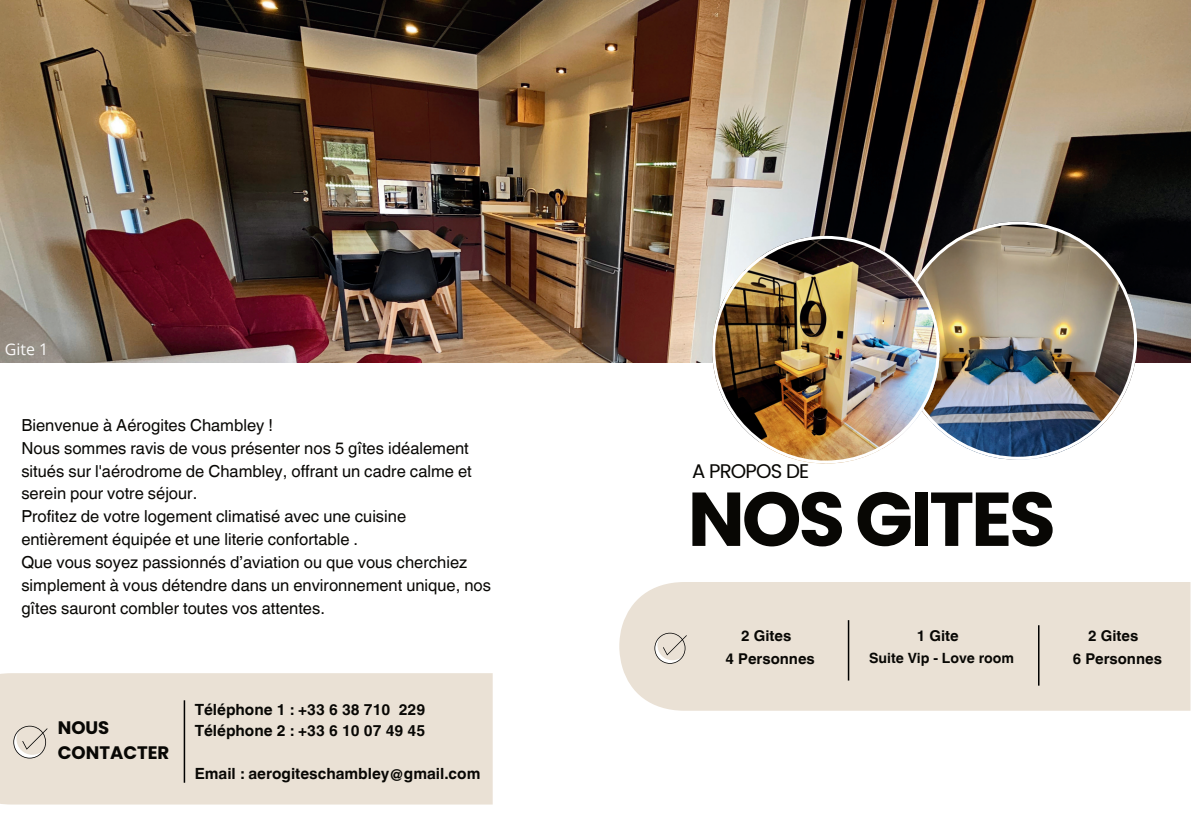
<style>
.page{position:relative;width:1191px;height:839px;background:#fff}
.page>*{position:absolute;margin:0;border:0;box-sizing:border-box;transform-origin:0 0}
.t1{font:700 76px "Poppins";letter-spacing:-.04em;color:#080704}
.t2{font:19.6px "Poppins";letter-spacing:-.04em;color:#080704}
.t3{font:700 18px/24.8px "Poppins";color:#080704}
.t4{font:16.6px/23px "Helvetica World";color:#080704}
.t5{font:16px "Open Sans";color:#faf9f9}
.t6{font:700 15.4px/21.6px "Helvetica World";color:#080704}
.t7{font:700 14.8px/22.6px "Helvetica World";color:#080704;text-align:center}
.t8{font:700 14.2px "Helvetica World";color:#080704}
</style>
<div class="page">
<img style="left:0;top:0;width:1190px;height:362px">
<img style="left:899px;top:221px;width:238px;height:238px">
<img style="left:712px;top:236px;width:228px;height:227px">
<div style="left:619px;top:582px;width:572px;height:128px;background:#eae1d5"></div>
<div style="left:657px;top:630px;width:30px;height:30px;background:#eae1d5;border-radius:50%"></div>
<svg style="left:654px;top:632px;width:33px;height:31px"></svg>
<hr style="left:848px;top:620px;width:1px;height:60px;background:#000">
<hr style="left:1038px;top:625px;width:2px;height:60px;background:#000">
<div style="left:0;top:673px;width:493px;height:131px;background:#eae1d5"></div>
<hr style="left:184px;top:700px;width:1px;height:82px;background:#000">
<div style="left:16px;top:722px;width:32px;height:32px;background:#eae1d5;border-radius:50%"></div>
<svg style="left:13px;top:725px;width:35px;height:33px"></svg>
<p class="t5" style="left:5px;top:338px;width:45px">Gite 1</p>
<p class="t4" style="left:21px;top:413px;width:471px">Bienvenue à Aérogites Chambley !<br>Nous sommes ravis de vous présenter nos 5 gîtes idéalement situés sur l'aérodrome de Chambley, offrant un cadre calme et serein pour votre séjour.<br>Profitez de votre logement climatisé avec une cuisine entièrement équipée et une literie confortable .<br>Que vous soyez passionnés d’aviation ou que vous cherchiez simplement à vous détendre dans un environnement unique, nos gîtes sauront combler toutes vos attentes.</p>
<p class="t3" style="left:58px;top:715px;width:113px">NOUS<br>CONTACTER</p>
<p class="t6" style="left:195px;top:698px;width:232px">Téléphone 1 : +33 6 38 710 229<br>Téléphone 2 : +33 6 10 07 49 45</p>
<p class="t6" style="left:195px;top:762px;width:287px">Email : aerogiteschambley@gmail.com</p>
<p class="t2" style="left:692px;top:459px;width:119px">A PROPOS DE</p>
<h1 class="t1" style="left:688px;top:475px;width:370px">NOS GITES</h1>
<p class="t7" style="left:726px;top:625px;width:91px">2 Gites<br>4 Personnes</p>
<p class="t7" style="left:917px;top:625px;width:43px">1 Gite</p>
<p class="t8" style="left:869px;top:649px;width:147px">Suite Vip - Love room</p>
<p class="t7" style="left:1073px;top:625px;width:91px">2 Gites<br>6 Personnes</p>
</div>
